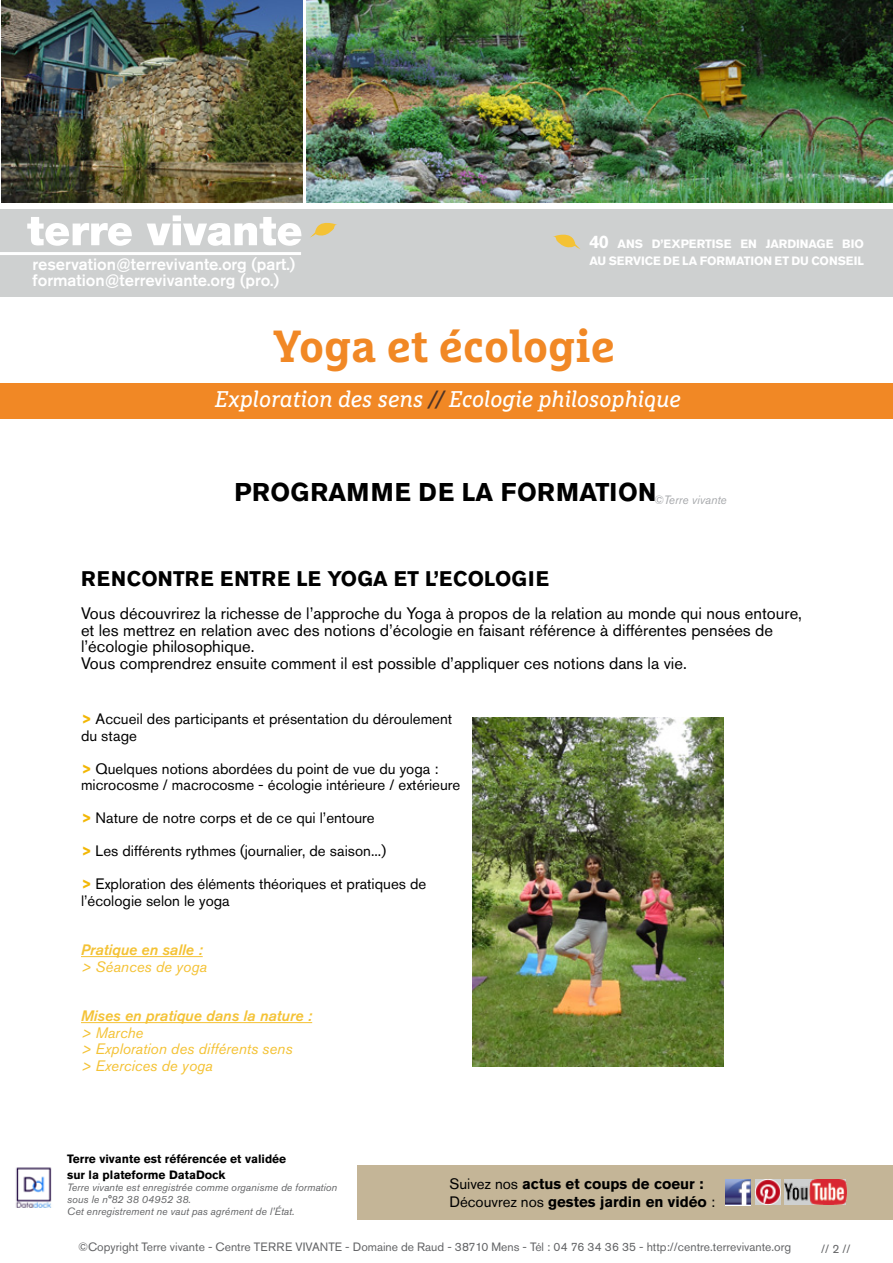
<style>
.page{position:relative;width:893px;height:1263px;background:#fff}
.page>*{position:absolute;margin:0;border:0;box-sizing:border-box;transform-origin:0 0}
.t1{font:700 45px "Marselis Slab Pro";color:#f18825}
.t2{font:700 25.5px "Akzidenz Grotesk Pro";letter-spacing:.01em;color:#000}
.t3{font:italic 22.65px "Marselis Slab Pro";color:#fff}
.t4{font:700 21px "Akzidenz Grotesk Pro";letter-spacing:.01em;color:#000}
.t5{font:16.5px/16.5px "Akzidenz Grotesk Pro";color:#000}
.t6{font:500 16.5px "Akzidenz Grotesk Pro";color:#fff}
.t7{font:15px/16.5px "Akzidenz Grotesk Pro";color:#000}
.t8{font:italic 15px/16.5px "Akzidenz Grotesk Pro";color:#f4c235}
.t9{font:700 15px/18px "Akzidenz Grotesk Pro";color:#000}
.t10{font:italic 500 15px "Akzidenz Grotesk Pro";color:#f4c235}
.t11{font:12px "Akzidenz Grotesk Pro";color:#636466}
.t12{font:700 12px/17.1px "Akzidenz Grotesk Pro";color:#fff}
.t13{font:700 12px/16.5px "Akzidenz Grotesk Pro";color:#000}
.t14{font:italic 12px "Akzidenz Grotesk Pro";color:#a7a9ac}
.t15{font:italic 10.5px/12px "Akzidenz Grotesk Pro";color:#636466}
.s1{font-size:18px}
.s2{color:#4f3426}
.s3{font-weight:700;color:#f2b705}
.s4{font-weight:400}
</style>
<div class="page">
<div style="left:357px;top:1165px;width:536px;height:54px;background:#c4b597"></div>
<img style="left:725px;top:1180px;width:26px;height:25px">
<img style="left:755px;top:1179px;width:26px;height:26px">
<img style="left:784px;top:1179px;width:62px;height:26px">
<div style="left:0;top:209px;width:893px;height:88px;background:#ced0d0"></div>
<svg style="left:553px;top:234px;width:28px;height:16px"></svg>
<svg style="left:310px;top:222px;width:27px;height:16px"></svg>
<svg style="left:27px;top:215px;width:274px;height:31px"></svg>
<hr style="left:0;top:252px;width:301px;height:3px;background:#fff">
<img style="left:15px;top:1167px;width:37px;height:40px">
<div style="left:0;top:383px;width:893px;height:36px;background:#f18825"></div>
<hr style="left:81px;top:956px;width:122px;height:1px;background:#f4c235">
<hr style="left:81px;top:1022px;width:231px;height:1px;background:#f4c235">
<img style="left:2px;top:0;width:300px;height:202px">
<img style="left:307px;top:0;width:586px;height:202px">
<img style="left:472px;top:718px;width:251px;height:349px">
<p class="t6" style="left:33px;top:253px;width:264px">reservation@terrevivante.org (part.)</p>
<p class="t6" style="left:33px;top:269px;width:248px">formation@terrevivante.org (pro.)</p>
<p class="t12" style="left:589px;top:235px;width:276px"><span class="s1">40</span> ans d’expertise en jardinag e bio au service de la forma</p>
<p class="t12" style="left:744px;top:252px;width:77px">tion ET DU CONSEIL</p>
<h1 class="t1" style="left:273px;top:318px;width:343px">Yoga et écologie</h1>
<h3 class="t3" style="left:215px;top:386px;width:468px">Exploration des sens <span class="s2">//</span> Ecologie philosophique</h3>
<h2 class="t2" style="left:235px;top:476px;width:78px">programm</h2>
<h2 class="t2" style="left:395px;top:476px;width:217px">e DE LA FORMATION</h2>
<p class="t14" style="left:654px;top:491px;width:74px">©Terre vivante</p>
<h3 class="t4" style="left:81px;top:565px;width:469px">Rencontr e entr e le yogA et l’ecolog ie</h3>
<p class="t5" style="left:81px;top:605px;width:722px">Vous découvrirez la richesse de l’approche du Yoga à propos de la relation au monde qui nous entoure, et les mettrez en relation avec des notions d’écologie en faisant référence à différentes pensées de l’écologie philosophique.<br>Vous comprendrez ensuite comment il est possible d’appliquer ces notions dans la vie.</p>
<p class="t7" style="left:81px;top:710px;width:373px"><span class="s3">&gt;</span> Accueil des participants et présentation du déroulement du stage</p>
<p class="t7" style="left:81px;top:760px;width:381px"><span class="s3">&gt;</span> Quelques notions abordées du point de vue du yoga : microcosme / macrocosme - écologie intérieure / extérieure</p>
<p class="t7" style="left:81px;top:809px;width:295px"><span class="s3">&gt;</span> Nature de notre corps et de ce qui l’entoure</p>
<p class="t7" style="left:81px;top:842px;width:307px"><span class="s3">&gt;</span> Les différents rythmes (journalier, de saison...)</p>
<p class="t7" style="left:81px;top:875px;width:347px"><span class="s3">&gt;</span> Exploration des éléments théoriques et pratiques de l’écologie selon le yoga</p>
<p class="t10" style="left:81px;top:940px;width:123px">Pratique en salle :</p>
<p class="t8" style="left:81px;top:958px;width:128px">&gt; Séances de yoga</p>
<p class="t10" style="left:81px;top:1006px;width:233px">Mises en pratique dans la nature :</p>
<p class="t8" style="left:81px;top:1024px;width:213px">&gt; Marche<br>&gt; Exploration des différents sens &gt; Exercices de yoga</p>
<p class="t13" style="left:67px;top:1150px;width:221px">Terre vivante est référencée et validée sur la plateforme DataDock</p>
<p class="t15" style="left:67px;top:1181px;width:272px">Terre vivante est enregistrée comme organisme de formation sous le n°82 38 04952 38.<br>Cet enregistrement ne vaut pas agrément de l’État.</p>
<p class="t9" style="left:449px;top:1174px;width:267px"><span class="s4">Suivez nos</span> actus et coups de coeur :<br><span class="s4">Découvrez nos</span> gestes jardin en vidéo <span class="s4">:</span></p>
<p class="t11" style="left:78px;top:1239px;width:715px">©Copyright Terre vivante - Centre TERRE VIVANTE - Domaine de Raud - 38710 Mens - Tél : 04 76 34 36 35 - http://centre.terrevivante.org</p>
<p class="t11" style="left:821px;top:1241px;width:31px">// 2 //</p>
</div>
